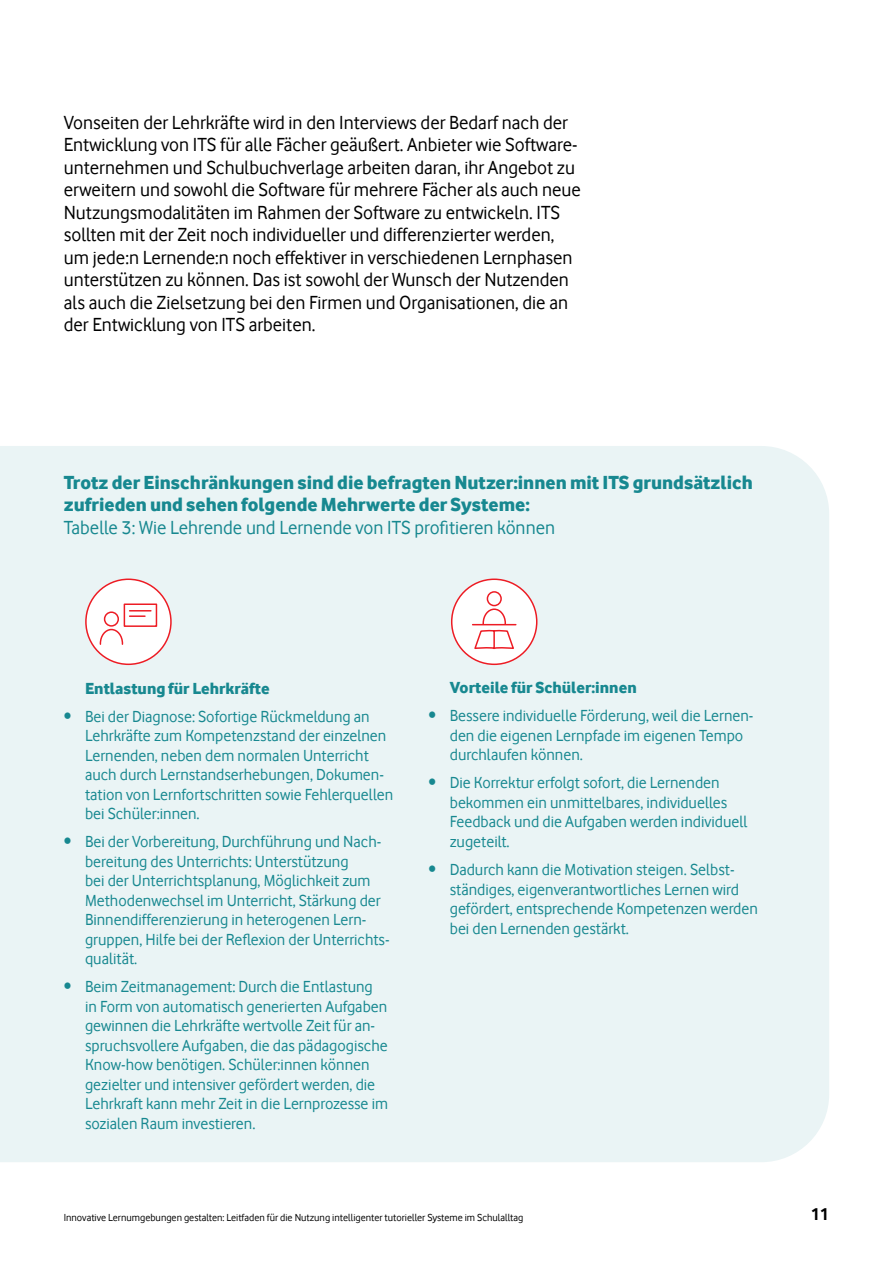
<style>
.page{position:relative;width:893px;height:1263px;background:#fff}
.page>*{position:absolute;margin:0;border:0;box-sizing:border-box;transform-origin:0 0}
.t1{font:19.5px/22.5px "Vodafone Rg";color:#000}
.t2{font:19.5px/22.5px "Vodafone Ex B";color:#178890}
.t3{font:19.5px "Vodafone Rg";color:#178890}
.t4{font:700 18px "Vodafone Rg";color:#000}
.t5{font:16.5px/19.5px "Vodafone Rg";color:#178890}
.t6{font:16.5px "Vodafone Ex B";color:#178890}
.t7{font:10.5px "Vodafone Rg";color:#000}
</style>
<div class="page">
<div style="left:0;top:446px;width:829px;height:716px;background:#eaf4f5"></div>
<div style="left:86px;top:579px;width:85px;height:85px;background:#fff;border-radius:50%"></div>
<div style="left:85px;top:578px;width:87px;height:87px;border:2px solid #ed1c24;border-radius:50%"></div>
<svg style="left:99px;top:603px;width:59px;height:42px"></svg>
<div style="left:452px;top:579px;width:85px;height:85px;background:#fff;border-radius:50%"></div>
<div style="left:451px;top:578px;width:86px;height:87px;border:2px solid #ed1c24;border-radius:50%"></div>
<div style="left:487px;top:591px;width:15px;height:15px;border:2px solid #ed1c24;border-radius:50%"></div>
<svg style="left:471px;top:608px;width:46px;height:49px"></svg>
<p class="t1" style="left:64px;top:111px;width:519px">Vonseiten der Lehrkräfte wird in den Interviews der Bedarf nach der Entwicklung von ITS für alle Fächer geäußert. Anbieter wie Software&shy;unternehmen und Schulbuchverlage arbeiten daran, ihr Angebot zu erweitern und sowohl die Software für mehrere Fächer als auch neue Nutzungsmodalitäten im Rahmen der Software zu entwickeln. ITS sollten mit der Zeit noch individueller und differenzierter werden, um jede:n Lernende:n noch effektiver in verschiedenen Lernphasen unterstützen zu können. Das ist sowohl der Wunsch der Nutzenden als auch die Zielsetzung bei den Firmen und Organisationen, die an der Entwicklung von ITS arbeiten.</p>
<p class="t2" style="left:64px;top:470px;width:691px">Trotz der Einschränkungen sind die befragten Nutzer:innen mit ITS grundsätzlich zufrieden und sehen folgende Mehrwerte der Systeme:</p>
<p class="t3" style="left:64px;top:516px;width:493px">Tabelle 3: Wie Lehrende und Lernende von ITS profitieren können</p>
<p class="t6" style="left:85px;top:678px;width:186px">Entlastung für Lehrkräfte</p>
<p class="t5" style="left:85px;top:706px;width:310px;text-indent:-21px">• Bei der Diagnose: Sofortige Rückmeldung an Lehrkräfte zum Kompetenzstand der einzelnen Lernenden, neben dem normalen Unterricht auch durch Lernstandserhebungen, Dokumen&shy;tation von Lernfortschritten sowie Fehlerquellen bei Schüler:innen.</p>
<p class="t5" style="left:85px;top:832px;width:306px;text-indent:-21px">• Bei der Vorbereitung, Durchführung und Nach&shy;bereitung des Unterrichts: Unterstützung<br>bei der Unterrichtsplanung, Möglichkeit zum Methodenwechsel im Unterricht, Stärkung der Binnendifferenzierung in heterogenen Lern&shy;gruppen, Hilfe bei der Reflexion der Unterrichts&shy;qualität.</p>
<p class="t5" style="left:85px;top:977px;width:305px;text-indent:-21px">• Beim Zeitmanagement: Durch die Entlastung in Form von automatisch generierten Aufgaben gewinnen die Lehrkräfte wertvolle Zeit für an&shy;spruchsvollere Aufgaben, die das pädagogische Know-how benötigen. Schüler:innen können gezielter und intensiver gefördert werden, die Lehrkraft kann mehr Zeit in die Lernprozesse im sozialen Raum investieren.</p>
<p class="t6" style="left:450px;top:678px;width:188px">Vorteile für Schüler:innen</p>
<p class="t5" style="left:450px;top:706px;width:305px;text-indent:-21px">• Bessere individuelle Förderung, weil die Lernen&shy;den die eigenen Lernpfade im eigenen Tempo durchlaufen können.</p>
<p class="t5" style="left:450px;top:773px;width:299px;text-indent:-21px">• Die Korrektur erfolgt sofort, die Lernenden bekommen ein unmittelbares, individuelles Feedback und die Aufgaben werden individuell zugeteilt.</p>
<p class="t5" style="left:450px;top:860px;width:310px;text-indent:-21px">• Dadurch kann die Motivation steigen. Selbst&shy;ständiges, eigenverantwortliches Lernen wird gefördert, entsprechende Kompetenzen werden bei den Lernenden gestärkt.</p>
<p class="t7" style="left:64px;top:1211px;width:461px">Innovative Lernumgebungen gestalten: Leitfaden für die Nutzung intelligenter tutorieller Systeme im Schulalltag</p>
<p class="t4" style="left:811px;top:1204px;width:20px">11</p>
</div>
